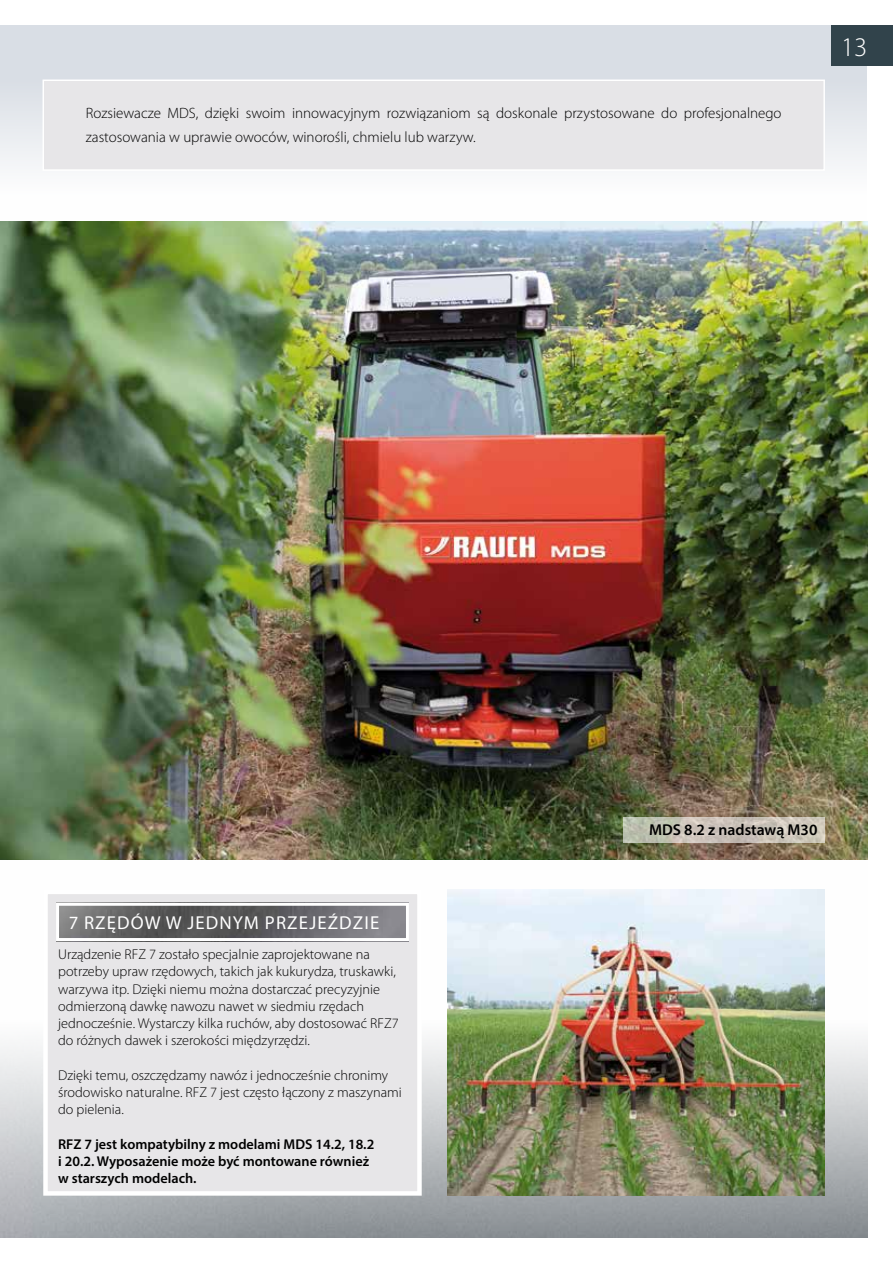
<style>
.page{position:relative;width:893px;height:1263px;background:#fff}
.page>*{position:absolute;margin:0;border:0;box-sizing:border-box;transform-origin:0 0}
.t1{font:300 27px "Myriad Pro";color:#fff}
.t2{font:18.75px "Myriad Pro";letter-spacing:.06em;color:#fff}
.t3{font:600 15.75px "Myriad Pro";color:#000}
.t4{font:300 15px/24px "Myriad Pro";color:#000}
.t5{font:300 14.25px/17.2px "Myriad Pro";color:#000}
.t6{font:600 14.25px/17.2px "Myriad Pro";color:#000}
</style>
<div class="page">
<svg style="left:0;top:26px;width:867px;height:141px;background:#dadfe6"></svg>
<img style="left:0;top:859px;width:867px;height:378px">
<img style="left:0;top:221px;width:867px;height:638px">
<svg style="left:623px;top:818px;width:202px;height:25px;background:#c8c3b7"></svg>
<div style="left:831px;top:26px;width:62px;height:40px;background:#31434b"></div>
<div style="left:43px;top:890px;width:379px;height:306px;background:#e7e6e8;border:4px solid #fff"></div>
<img style="left:60px;top:907px;width:345px;height:30px">
<div style="left:56px;top:903px;width:353px;height:38px;border:3px solid #fff"></div>
<div style="left:42px;top:79px;width:784px;height:90px;background:#e7e6e8"></div>
<img style="left:447px;top:890px;width:377px;height:306px">
<p class="t4" style="left:86px;top:101px;width:697px">Rozsiewacze MDS, dzięki swoim innowacyjnym rozwiązaniom są doskonale przystosowane do profesjonalnego zastosowania w uprawie owoców, winorośli, chmielu lub warzyw.</p>
<h1 class="t1" style="left:841px;top:32px;width:28px">13</h1>
<h2 class="t2" style="left:69px;top:911px;width:312px">7 RZĘDÓW W JEDNYM PRZEJEŹDZIE</h2>
<p class="t5" style="left:58px;top:946px;width:342px">Urządzenie RFZ 7 zostało specjalnie zaprojektowane na potrzeby upraw rzędowych, takich jak kukurydza, truskawki, warzywa itp. Dzięki niemu można dostarczać precyzyjnie odmierzoną dawkę nawozu nawet w siedmiu rzędach jednocześnie. Wystarczy kilka ruchów, aby dostosować RFZ7 do różnych dawek i szerokości międzyrzędzi.</p>
<p class="t5" style="left:58px;top:1067px;width:345px">Dzięki temu, oszczędzamy nawóz i jednocześnie chronimy środowisko naturalne. RFZ 7 jest często łączony z maszynami do pielenia.</p>
<p class="t6" style="left:58px;top:1135px;width:318px">RFZ 7 jest kompatybilny z modelami MDS 14.2, 18.2 i 20.2. Wyposażenie może być montowane również w starszych modelach.</p>
<p class="t3" style="left:649px;top:820px;width:170px">MDS 8.2 z nadstawą M30</p>
</div>
